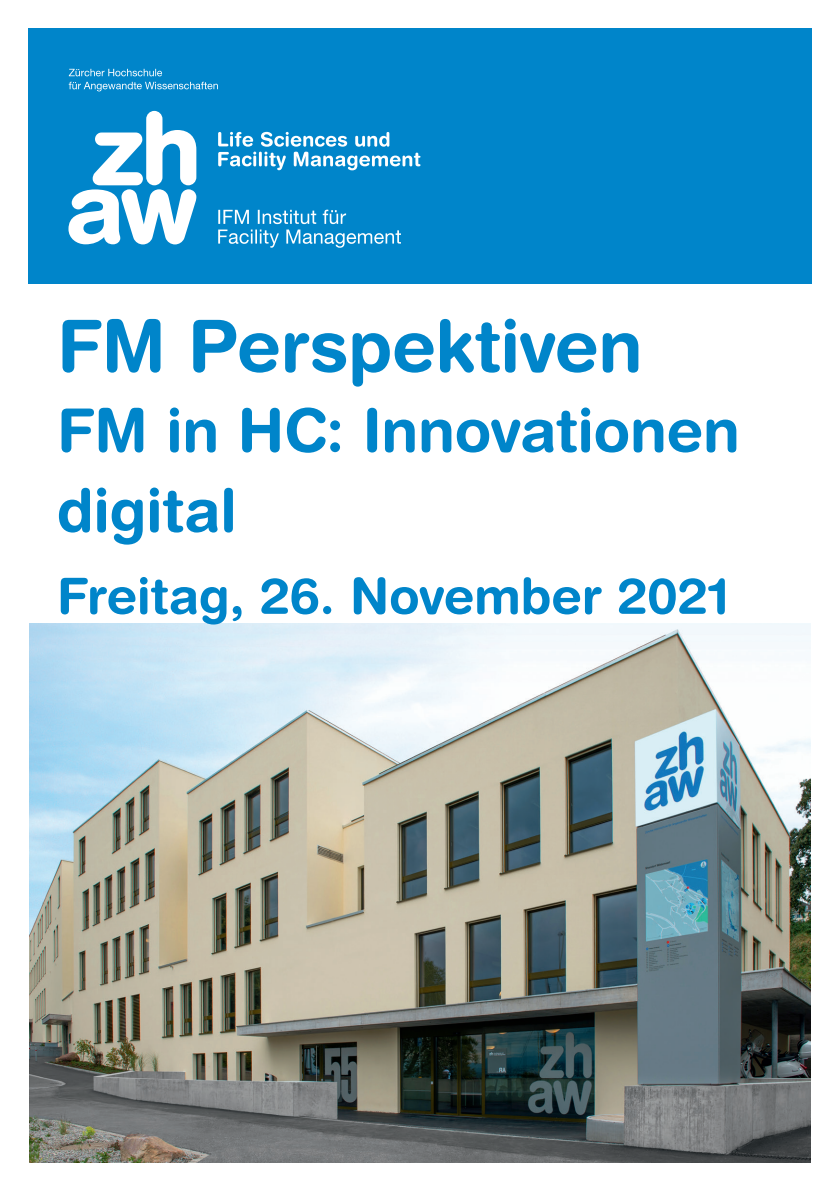
<style>
.page{position:relative;width:840px;height:1191px;background:#fff}
.page>*{position:absolute;margin:0;border:0;box-sizing:border-box;transform-origin:0 0}
.HRB_40_IFM{font:700 72px "Helvetica Rounded LT Std";letter-spacing:-.005em;color:#0085ca}
.HRB_40_IFM-2{font:700 60px/80px "Helvetica Rounded LT Std";letter-spacing:-.005em;color:#0085ca}
.HRB_25_IFM{font:700 50px "Helvetica Rounded LT Std";letter-spacing:-.005em;color:#0085ca}
</style>
<div class="page">
<div style="left:28px;top:28px;width:783px;height:255px;background:#0085ca"></div>
<svg style="left:68px;top:69px;width:352px;height:179px"></svg>
<img style="left:29px;top:624px;width:781px;height:538px">
<p class="HRB_40_IFM" style="left:57px;top:302px;width:587px">FM Perspektiven</p>
<p class="HRB_40_IFM-2" style="left:57px;top:389px;width:684px">FM in HC: Innovationen digital</p>
<p class="HRB_25_IFM" style="left:57px;top:565px;width:673px">Freitag, 26. November 2021</p>
</div>
